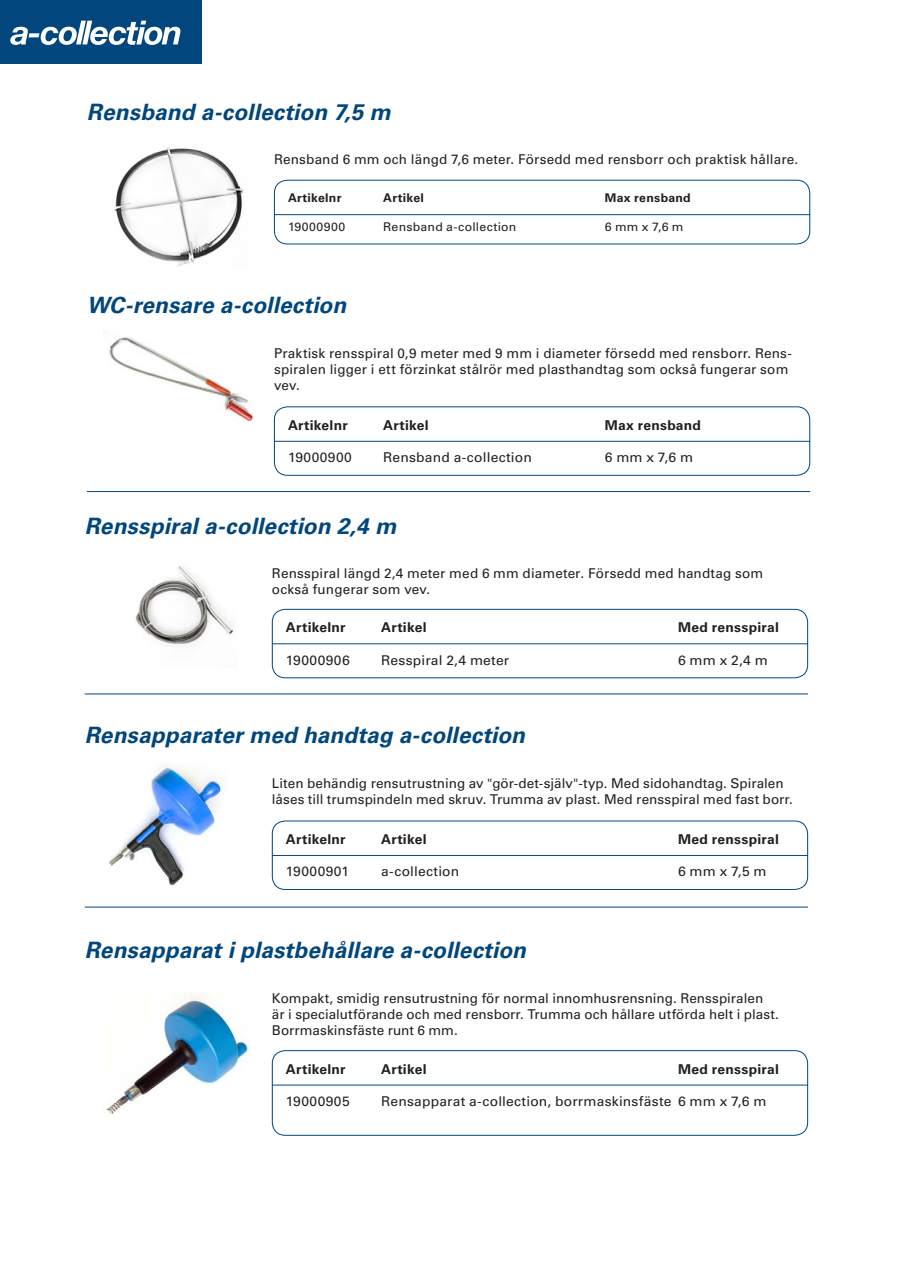
<style>
.page{position:relative;width:897px;height:1267px;background:#fff}
.page>*{position:absolute;margin:0;border:0;box-sizing:border-box;transform-origin:0 0}
.Underrubrik{font:italic 700 22.5px "Univers LT Std";letter-spacing:.005em;color:#01467d}
.Brödtext{font:13.5px/16.2px "Univers LT Std";letter-spacing:.005em;color:#231f20}
.Tabell_5_special{font:13.5px "Univers LT Std";letter-spacing:.015em;color:#231f20}
.Tabell_5_special-2{font:700 13.5px "Univers LT Std";letter-spacing:.015em;color:#231f20}
.Tabell_5_special-3{font:12px "Univers LT Std";letter-spacing:.02em;color:#231f20}
.Tabell_5_special-4{font:700 12px "Univers LT Std";letter-spacing:.02em;color:#231f20}
</style>
<div class="page">
<div style="left:0;top:0;width:202px;height:63px;background:#01467d"></div>
<svg style="left:10px;top:21px;width:170px;height:24px"></svg>
<hr style="left:85px;top:693px;width:722px;height:1px;background:#01467d">
<hr style="left:85px;top:906px;width:722px;height:1px;background:#01467d">
<div style="left:272px;top:609px;width:535px;height:69px;border:1px solid #01467d;border-radius:13px"></div>
<hr style="left:272px;top:643px;width:535px;height:1px;background:#01467d">
<div style="left:272px;top:820px;width:535px;height:69px;border:1px solid #01467d;border-radius:13px"></div>
<hr style="left:272px;top:855px;width:535px;height:1px;background:#01467d">
<div style="left:272px;top:1050px;width:535px;height:85px;border:1px solid #01467d;border-radius:13px"></div>
<hr style="left:272px;top:1084px;width:535px;height:1px;background:#01467d">
<hr style="left:87px;top:491px;width:723px;height:1px;background:#01467d">
<div style="left:274px;top:406px;width:536px;height:69px;border:1px solid #01467d;border-radius:13px"></div>
<hr style="left:274px;top:441px;width:536px;height:1px;background:#01467d">
<img style="left:104px;top:331px;width:150px;height:91px">
<img style="left:135px;top:566px;width:99px;height:81px">
<img style="left:108px;top:764px;width:115px;height:122px">
<img style="left:104px;top:992px;width:144px;height:122px">
<div style="left:274px;top:180px;width:536px;height:64px;border:1px solid #01467d;border-radius:13px"></div>
<hr style="left:274px;top:214px;width:536px;height:1px;background:#01467d">
<img style="left:113px;top:147px;width:131px;height:120px">
<p class="Underrubrik" style="left:87px;top:99px;width:305px">Rensband a-collection 7,5 m</p>
<p class="Brödtext" style="left:274px;top:151px;width:525px">Rensband 6 mm och längd 7,6 meter. Försedd med rensborr och praktisk hållare.</p>
<p class="Tabell_5_special-4" style="left:288px;top:191px;width:55px">Artikelnr</p>
<p class="Tabell_5_special-4" style="left:383px;top:191px;width:42px">Artikel</p>
<p class="Tabell_5_special-4" style="left:604px;top:191px;width:87px">Max rensband</p>
<p class="Tabell_5_special-3" style="left:288px;top:219px;width:59px">19000900</p>
<p class="Tabell_5_special-3" style="left:383px;top:219px;width:135px">Rensband a-collection</p>
<p class="Tabell_5_special-3" style="left:604px;top:219px;width:80px">6mmx7,6m</p>
<p class="Underrubrik" style="left:87px;top:292px;width:261px">WC-rensare a-collection</p>
<p class="Brödtext" style="left:274px;top:345px;width:519px">Praktisk rensspiral 0,9 meter med 9 mm i diameter försedd med rensborr. Rens&shy;spiralen ligger i ett förzinkat stålrör med plasthandtag som också fungerar som vev.</p>
<p class="Tabell_5_special-2" style="left:288px;top:417px;width:61px">Artikelnr</p>
<p class="Tabell_5_special-2" style="left:383px;top:417px;width:47px">Artikel</p>
<p class="Tabell_5_special-2" style="left:604px;top:417px;width:98px">Max rensband</p>
<p class="Tabell_5_special" style="left:288px;top:449px;width:65px">19000900</p>
<p class="Tabell_5_special" style="left:383px;top:449px;width:150px">Rensband a-collection</p>
<p class="Tabell_5_special" style="left:604px;top:449px;width:90px">6mmx7,6m</p>
<p class="Underrubrik" style="left:85px;top:512px;width:313px">Rensspiral a-collection 2,4 m</p>
<p class="Brödtext" style="left:272px;top:565px;width:492px">Rensspiral längd 2,4 meter med 6 mm diameter. Försedd med handtag som också fungerar som vev.</p>
<p class="Tabell_5_special-2" style="left:286px;top:619px;width:61px">Artikelnr</p>
<p class="Tabell_5_special-2" style="left:381px;top:619px;width:47px">Artikel</p>
<p class="Tabell_5_special-2" style="left:678px;top:619px;width:102px">Med rensspiral</p>
<p class="Tabell_5_special" style="left:286px;top:652px;width:65px">19000906</p>
<p class="Tabell_5_special" style="left:381px;top:652px;width:130px">Resspiral 2,4 meter</p>
<p class="Tabell_5_special" style="left:678px;top:652px;width:91px">6mmx2,4m</p>
<p class="Underrubrik" style="left:85px;top:722px;width:442px">Rensapparater med handtag a-collection</p>
<p class="Brödtext" style="left:272px;top:774px;width:522px">Liten behändig rensutrustning av "gör-det-själv"-typ. Med sidohandtag. Spiralen låses till trumspindeln med skruv. Trumma av plast. Med rensspiral med fast borr.</p>
<p class="Tabell_5_special-2" style="left:286px;top:831px;width:61px">Artikelnr</p>
<p class="Tabell_5_special-2" style="left:381px;top:831px;width:47px">Artikel</p>
<p class="Tabell_5_special-2" style="left:678px;top:831px;width:102px">Med rensspiral</p>
<p class="Tabell_5_special" style="left:286px;top:863px;width:65px">19000901</p>
<p class="Tabell_5_special" style="left:381px;top:863px;width:80px">a-collection</p>
<p class="Tabell_5_special" style="left:678px;top:863px;width:90px">6mmx7,5m</p>
<p class="Underrubrik" style="left:85px;top:937px;width:442px">Rensapparat i plastbehållare a-collection</p>
<p class="Brödtext" style="left:272px;top:989px;width:508px">Kompakt, smidig rensutrustning för normal innomhusrensning. Rensspiralen är i specialutförande och med rensborr. Trumma och hållare utförda helt i plast.<br>Borrmaskinsfäste runt 6 mm.</p>
<p class="Tabell_5_special-2" style="left:286px;top:1060px;width:61px">Artikelnr</p>
<p class="Tabell_5_special-2" style="left:381px;top:1060px;width:47px">Artikel</p>
<p class="Tabell_5_special-2" style="left:678px;top:1060px;width:102px">Med rensspiral</p>
<p class="Tabell_5_special" style="left:286px;top:1093px;width:65px">19000905</p>
<p class="Tabell_5_special" style="left:381px;top:1093px;width:387px">Rensapparat a-collection, borrmaskinsfäste 6 mm x 7,6 m</p>
</div>
